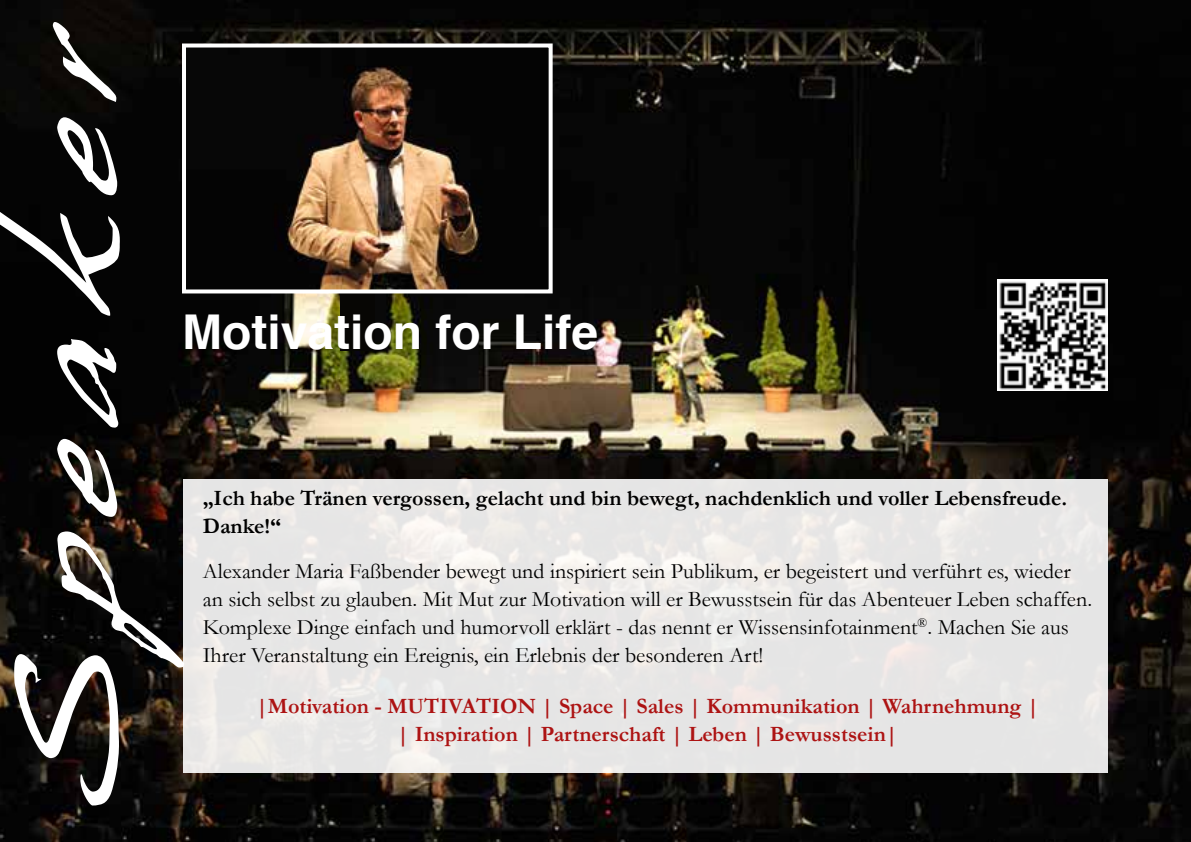
<style>
.page{position:relative;width:1191px;height:842px;background:#fff}
.page>*{position:absolute;margin:0;border:0;box-sizing:border-box;transform-origin:0 0}
.t1{font:120px "Hans Hand";color:#fff;scale:1.4 1}
.t2{font:700 48px "Helvetica";color:#fff}
.t3{font:22px/28px "Garamond";color:#000}
.t4{font:700 22px/28px "Garamond";color:#ad1313;text-align:center}
.t5{font:700 22px/28px "Garamond";color:#000}
</style>
<div class="page">
<img style="left:0;top:0;width:1191px;height:842px">
<div style="left:183px;top:479px;width:924px;height:293px;background:linear-gradient(to right,#eae9e7,#e7e6e6)"></div>
<img style="left:997px;top:280px;width:110px;height:110px">
<div style="left:340px;top:293px;width:35px;height:57px;background:#070604"></div>
<img style="left:187px;top:49px;width:360px;height:239px">
<div style="left:182px;top:44px;width:370px;height:249px;border:4px solid #fff"></div>
<h1 class="t1" style="left:5px;top:806px;width:561px;rotate:-90deg">Speaker</h1>
<h2 class="t2" style="left:182px;top:293px;width:418px">Motivation for Life</h2>
<p class="t5" style="left:203px;top:484px;width:865px">„Ich habe Tränen vergossen, gelacht und bin bewegt, nachdenklich und voller Lebensfreude.<br>Danke!“</p>
<p class="t3" style="left:203px;top:557px;width:890px">Alexander Maria Faßbender bewegt und inspiriert sein Publikum, er begeistert und verführt es, wieder an sich selbst zu glauben. Mit Mut zur Motivation will er Bewusstsein für das Abenteuer Leben schaffen.<br>Komplexe Dinge einfach und humorvoll erklärt - das nennt er Wissensinfotainment<sup>®</sup>. Machen Sie aus Ihrer Veranstaltung ein Ereignis, ein Erlebnis der besonderen Art!</p>
<p class="t4" style="left:256px;top:691px;width:784px">|Motivation - MUTIVATION | Space | Sales | Kommunikation | Wahrnehmung | | Inspiration | Partnerschaft | Leben | Bewusstsein|</p>
</div>
